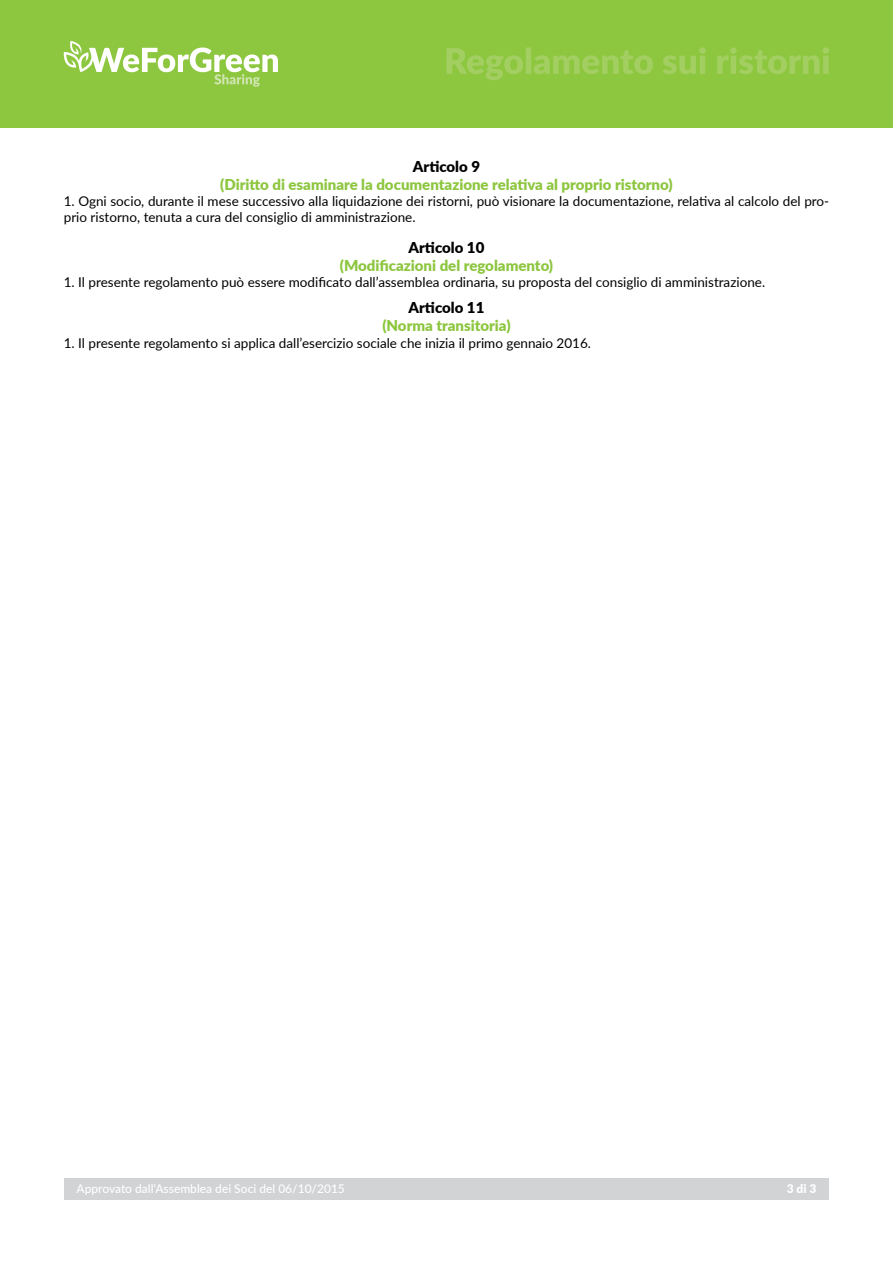
<style>
.page{position:relative;width:893px;height:1263px;background:#fff}
.page>*{position:absolute;margin:0;border:0;box-sizing:border-box;transform-origin:0 0}
.t1{font:900 15px "Lato";color:#8dc63f}
.t2{font:900 15px "Lato";color:#000}
.t3{font:13.5px/16.2px "Lato";color:#000}
.t4{font:500 12px "Lato";color:#fff}
.t5{font:900 12px "Lato";color:#fff}
</style>
<div class="page">
<div style="left:0;top:0;width:893px;height:128px;background:#8dc63f"></div>
<svg style="left:64px;top:41px;width:214px;height:46px"></svg>
<div style="left:64px;top:1178px;width:382px;height:21px;background:#d1d3d4"></div>
<div style="left:446px;top:1178px;width:383px;height:21px;background:#d1d3d4"></div>
<svg style="left:446px;top:47px;width:383px;height:33px"></svg>
<p class="t2" style="left:413px;top:155px;width:69px">Articolo 9</p>
<p class="t1" style="left:220px;top:173px;width:454px">(Diritto di esaminare la documentazione relativa al proprio ristorno)</p>
<p class="t3" style="left:64px;top:192px;width:767px">1. Ogni socio, durante il mese successivo alla liquidazione dei ristorni, può visionare la documentazione, relativa al calcolo del pro&shy;prio ristorno, tenuta a cura del consiglio di amministrazione.</p>
<p class="t2" style="left:409px;top:236px;width:77px">Articolo 10</p>
<p class="t1" style="left:340px;top:254px;width:215px">(Modificazioni del regolamento)</p>
<p class="t3" style="left:64px;top:273px;width:703px">1. Il presente regolamento può essere modificato dall’assemblea ordinaria, su proposta del consiglio di amministrazione.</p>
<p class="t2" style="left:409px;top:297px;width:77px">Articolo 11</p>
<p class="t1" style="left:382px;top:315px;width:130px">(Norma transitoria)</p>
<p class="t3" style="left:64px;top:334px;width:529px">1. Il presente regolamento si applica dall’esercizio sociale che inizia il primo gennaio 2016.</p>
<p class="t4" style="left:77px;top:1180px;width:270px">Approvato dall’Assemblea dei Soci del 06/10/2015</p>
<p class="t5" style="left:787px;top:1180px;width:31px">3 di 3</p>
</div>
